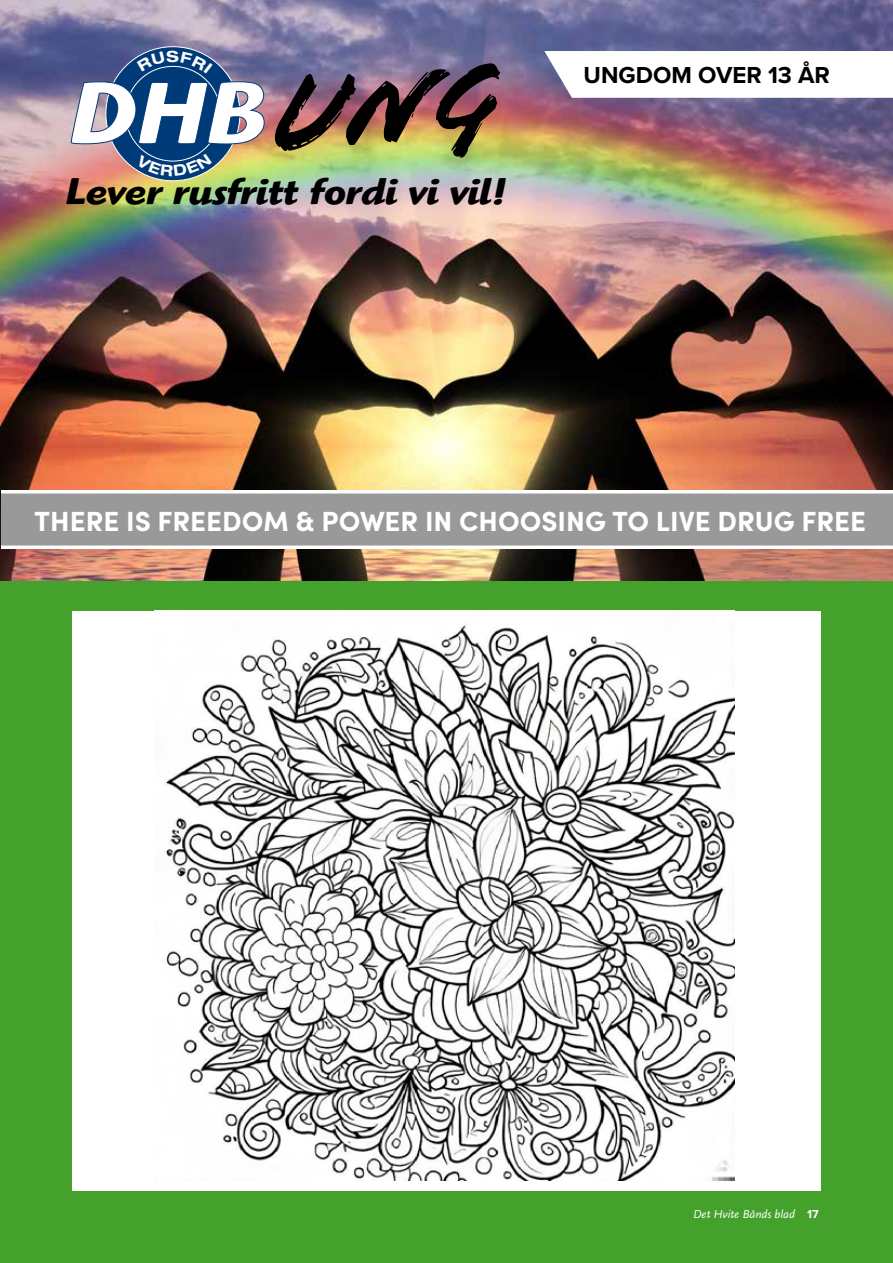
<style>
.page{position:relative;width:893px;height:1263px;background:#fff}
.page>*{position:absolute;margin:0;border:0;box-sizing:border-box;transform-origin:0 0}
.t1{font:italic 700 91.5px "Highlander Std";color:#fff}
.t2{font:italic 700 38.85px "Highlander Std";color:#000}
.t3{font:700 27.75px "Sofia Pro";color:#fff}
.t4{font:700 24px "Proxima Nova";color:#000}
.t5{font:italic 12px "Scala Sans Pro";color:#fff}
.s1{font-family:"Proxima Nova";font-weight:700;font-style:normal}
</style>
<div class="page">
<div style="left:0;top:580px;width:893px;height:683px;background:#44a12b"></div>
<img style="left:0;top:0;width:893px;height:580px">
<svg style="left:1px;top:490px;width:892px;height:59px;background:#a5a5a5"></svg>
<svg style="left:544px;top:51px;width:349px;height:47px"></svg>
<div style="left:106px;top:47px;width:134px;height:134px;background:#003b79;border-radius:50%"></div>
<div style="left:72px;top:611px;width:749px;height:580px;background:#fff"></div>
<img style="left:164px;top:625px;width:570px;height:555px">
<svg style="left:137px;top:51px;width:76px;height:23px"></svg>
<svg style="left:136px;top:153px;width:76px;height:23px"></svg>
<svg style="left:70px;top:81px;width:195px;height:64px"></svg>
<img style="left:272px;top:62px;width:234px;height:98px">
<h1 class="t1" style="left:69px;top:59px;width:199px">DHB</h1>
<h2 class="t2" style="left:66px;top:168px;width:443px">Lever rusfritt fordi vi vil!</h2>
<p class="t4" style="left:584px;top:57px;width:248px">UNGDOM OVER 13 ÅR</p>
<p class="t3" style="left:34px;top:500px;width:833px">THERE IS FREEDOM &amp; POWER IN CHOOSING TO LIVE DRUG FREE</p>
<p class="t5" style="left:693px;top:1207px;width:127px">Det Hvite Bånds blad <span class="s1">17</span></p>
</div>
